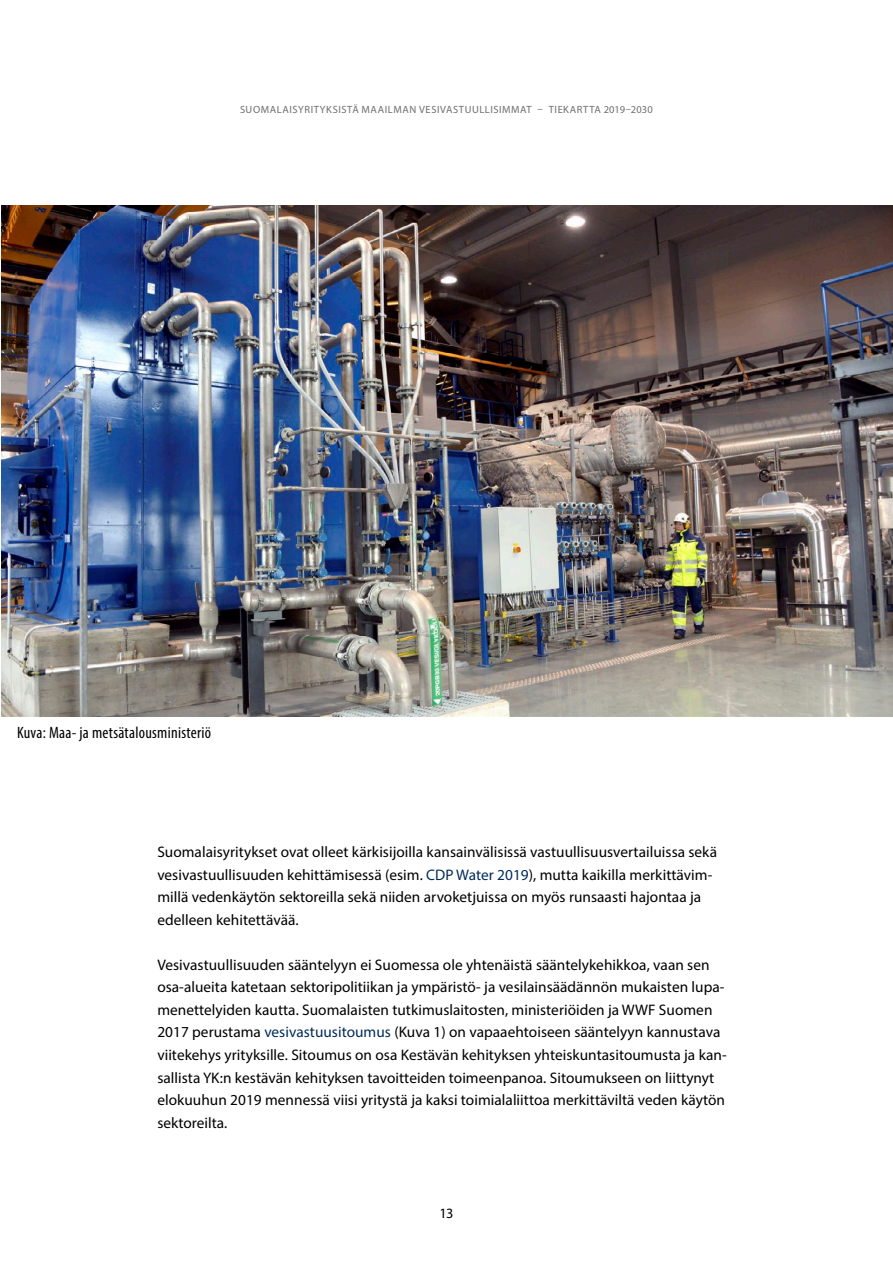
<style>
.page{position:relative;width:893px;height:1263px;background:#fff}
.page>*{position:absolute;margin:0;border:0;box-sizing:border-box;transform-origin:0 0}
._00_kuvion_otsikko{font:condensed 16.5px "Myriad Pro";letter-spacing:.015em;color:#000}
._01_Leipä_seuraavat{font:15.3px/22.5px "Myriad Pro";letter-spacing:.005em;color:#000}
.t1{font:14.25px "Myriad Pro";color:#000}
.t2{font:10.5px "Myriad Pro";letter-spacing:.055em;color:#6e6e6d}
.s1{color:#002c5a}
</style>
<div class="page">
<img style="left:1px;top:205px;width:892px;height:512px">
<p class="t2" style="left:240px;top:103px;width:414px">SUOMALAISYRITYKSISTÄ MAAILMAN VESIVASTUULLISIMMAT – TIEKARTTA 2019–2030</p>
<h4 class="_00_kuvion_otsikko" style="left:17px;top:723px;width:196px">Kuva: Maa- ja metsätalousministeriö</h4>
<p class="_01_Leipä_seuraavat" style="left:157px;top:840px;width:561px">Suomalaisyritykset ovat olleet kärkisijoilla kansainvälisissä vastuullisuusvertailuissa sekä vesivastuullisuuden kehittämisessä (esim. <span class="s1">CDP Water 2019</span>), mutta kaikilla merkittävim&shy;millä vedenkäytön sektoreilla sekä niiden arvoketjuissa on myös runsaasti hajontaa ja edelleen kehitettävää.</p>
<p class="_01_Leipä_seuraavat" style="left:157px;top:953px;width:571px">Vesivastuullisuuden sääntelyyn ei Suomessa ole yhtenäistä sääntelykehikkoa, vaan sen osa-alueita katetaan sektoripolitiikan ja ympäristö- ja vesilainsäädännön mukaisten lupa&shy;menettelyiden kautta. Suomalaisten tutkimuslaitosten, ministeriöiden ja WWF Suomen 2017 perustama <span class="s1">vesivastuusitoumus</span> (Kuva 1) on vapaaehtoiseen sääntelyyn kannustava viitekehys yrityksille. Sitoumus on osa Kestävän kehityksen yhteiskuntasitoumusta ja kan&shy;sallista YK:n kestävän kehityksen tavoitteiden toimeenpanoa. Sitoumukseen on liittynyt elokuuhun 2019 mennessä viisi yritystä ja kaksi toimialaliittoa merkittäviltä veden käytön sektoreilta.</p>
<p class="t1" style="left:440px;top:1204px;width:15px">13</p>
</div>
